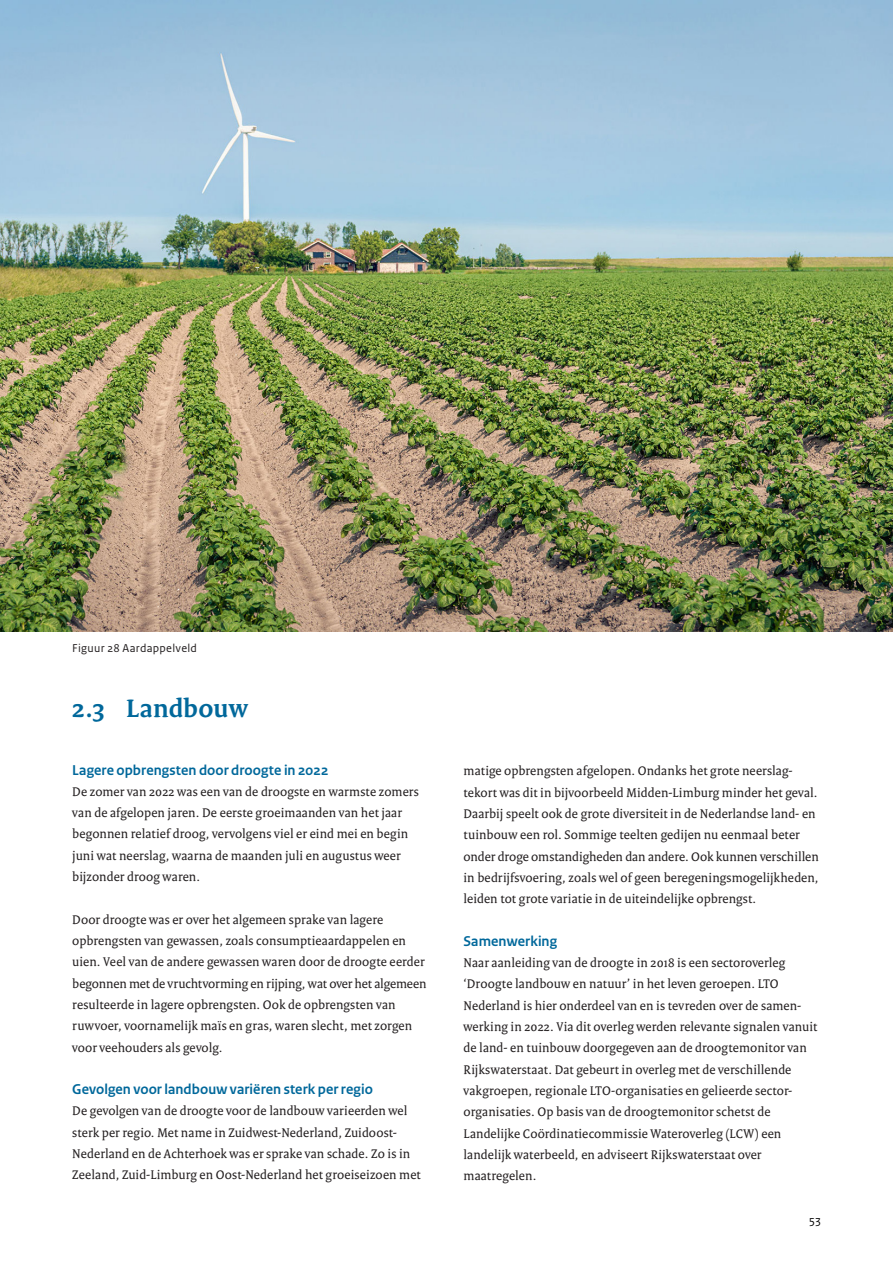
<style>
.page{position:relative;width:893px;height:1263px;background:#fff}
.page>*{position:absolute;margin:0;border:0;box-sizing:border-box;transform-origin:0 0}
.H2_Kop_paragraaf{font:700 27px "Rijksoverheid Serif";letter-spacing:.015em;color:#01689b}
.H3_subkopje{font:700 15px "Rijksoverheid Sans Heading";letter-spacing:.01em;color:#01689b}
.P_broodtekst{font:13.5px/21.3px "Rijksoverheid Serif";letter-spacing:.01em;color:#231f20}
.P_bijschrift{font:12px "Rijksoverheid Sans Text";letter-spacing:.025em;color:#231f20}
.t1{font:12px "Rijksoverheid Sans Text";color:#000}
</style>
<div class="page">
<img style="left:0;top:0;width:893px;height:631px">
<p class="P_bijschrift" style="left:72px;top:641px;width:126px">Figuur 28 Aardappelveld</p>
<h2 class="H2_Kop_paragraaf" style="left:72px;top:692px;width:178px">2.3 Landbouw</h2>
<h3 class="H3_subkopje" style="left:72px;top:761px;width:258px">Lagere opbrengsten door droogte in 2022</h3>
<p class="P_broodtekst" style="left:72px;top:781px;width:348px">De zomer van 2022 was een van de droogste en warmste zomers van de afgelopen jaren. De eerste groeimaanden van het jaar begonnen relatief droog, vervolgens viel er eind mei en begin juni wat neerslag, waarna de maanden juli en augustus weer bijzonder droog waren.</p>
<p class="P_broodtekst" style="left:72px;top:908px;width:356px">Door droogte was er over het algemeen sprake van lagere opbrengsten van gewassen, zoals consumptieaardappelen en uien. Veel van de andere gewassen waren door de droogte eerder begonnen met de vruchtvorming en rijping, wat over het algemeen resulteerde in lagere opbrengsten. Ook de opbrengsten van ruwvoer, voornamelijk maïs en gras, waren slecht, met zorgen voor veehouders als gevolg.</p>
<h3 class="H3_subkopje" style="left:72px;top:1081px;width:302px">Gevolgen voor landbouw variëren sterk per regio</h3>
<p class="P_broodtekst" style="left:72px;top:1100px;width:350px">De gevolgen van de droogte voor de landbouw varieerden wel sterk per regio. Met name in Zuidwest-Nederland, Zuidoost-Nederland en de Achterhoek was er sprake van schade. Zo is in Zeeland, Zuid-Limburg en Oost-Nederland het groeiseizoen met</p>
<p class="P_broodtekst" style="left:463px;top:760px;width:330px">matige opbrengsten afgelopen. Ondanks het grote neerslag-</p>
<p class="P_broodtekst" style="left:463px;top:782px;width:357px">tekort was dit in bijvoorbeeld Midden-Limburg minder het geval.<br>Daarbij speelt ook de grote diversiteit in de Nederlandse land- en tuinbouw een rol. Sommige teelten gedijen nu eenmaal beter onder droge omstandigheden dan andere. Ook kunnen verschillen in bedrijfsvoering, zoals wel of geen beregeningsmogelijkheden, leiden tot grote variatie in de uiteindelijke opbrengst.</p>
<h3 class="H3_subkopje" style="left:463px;top:932px;width:95px">Samenwerking</h3>
<p class="P_broodtekst" style="left:463px;top:952px;width:355px">Naar aanleiding van de droogte in 2018 is een sectoroverleg ‘Droogte landbouw en natuur’ in het leven geroepen. LTO Nederland is hier onderdeel van en is tevreden over de samen&shy;werking in 2022. Via dit overleg werden relevante signalen vanuit de land- en tuinbouw doorgegeven aan de droogtemonitor van Rijkswaterstaat. Dat gebeurt in overleg met de verschillende vakgroepen, regionale LTO-organisaties en gelieerde sector&shy;organisaties. Op basis van de droogtemonitor schetst de Landelijke Coördinatiecommissie Wateroverleg (LCW) een landelijk waterbeeld, en adviseert Rijkswaterstaat over maatregelen.</p>
<p class="t1" style="left:809px;top:1213px;width:13px">53</p>
</div>
